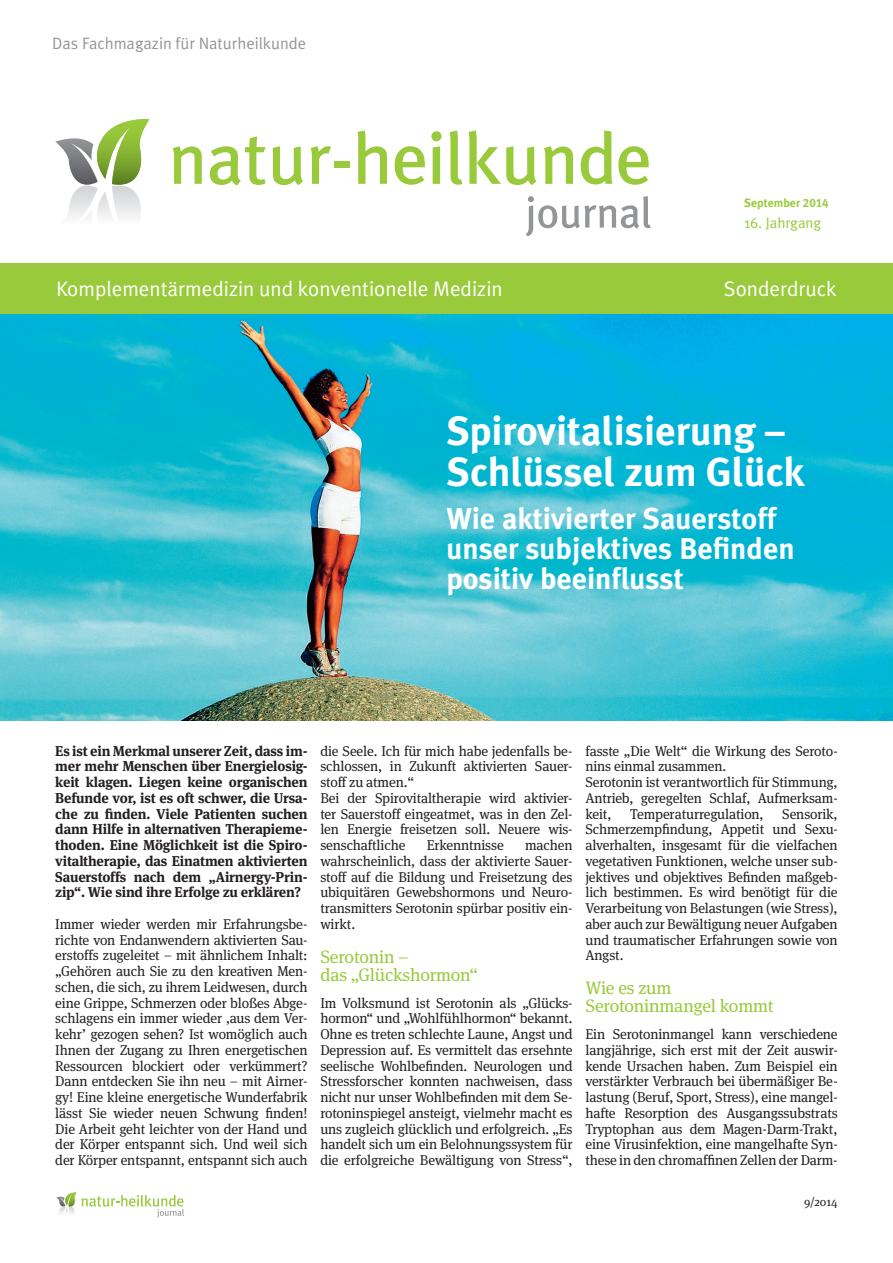
<style>
.page{position:relative;width:893px;height:1263px;background:#fff}
.page>*{position:absolute;margin:0;border:0;box-sizing:border-box;transform-origin:0 0}
.t1{font:700 40.5px/40.5px "Meta Plus";color:#fff}
.t2{font:700 30px/30px "Meta Plus";color:#fff}
.t3{font:21px "Meta Plus Normal";color:#fff}
.t4{font:18px/18px "Meta Serif";letter-spacing:-.01em;color:#99ca3b}
.t5{font:16.5px "Meta Plus Normal";color:#939598}
.t6{font:15px "Meta Plus Normal";color:#99ca3b}
.t7{font:14.25px/15.8px "Meta Serif";letter-spacing:-.01em;color:#231f20;text-align:justify}
.t8{font:700 14.25px/15.8px "Meta Serif";letter-spacing:-.01em;color:#231f20;text-align:justify}
.t9{font:700 12px "Meta Plus";color:#99ca3b}
.t10{font:12px "Meta Serif";color:#231f20}
.s1{font-family:"Meta Plus Bold Caps";font-weight:400}
</style>
<div class="page">
<div style="left:0;top:264px;width:893px;height:51px;background:#99ca3b"></div>
<svg style="left:526px;top:196px;width:125px;height:40px"></svg>
<svg style="left:55px;top:119px;width:94px;height:98px"></svg>
<svg style="left:173px;top:146px;width:29px;height:38px"></svg>
<svg style="left:210px;top:136px;width:56px;height:49px"></svg>
<svg style="left:273px;top:146px;width:30px;height:39px"></svg>
<svg style="left:311px;top:146px;width:20px;height:38px"></svg>
<div style="left:335px;top:161px;width:15px;height:7px;background:#99ca3b"></div>
<svg style="left:357px;top:130px;width:30px;height:54px"></svg>
<svg style="left:395px;top:146px;width:30px;height:39px"></svg>
<svg style="left:431px;top:131px;width:10px;height:53px"></svg>
<svg style="left:450px;top:131px;width:12px;height:54px"></svg>
<svg style="left:468px;top:130px;width:69px;height:55px"></svg>
<svg style="left:544px;top:146px;width:29px;height:38px"></svg>
<svg style="left:581px;top:130px;width:68px;height:55px"></svg>
<svg style="left:56px;top:1192px;width:128px;height:25px"></svg>
<img style="left:0;top:315px;width:893px;height:405px">
<p class="t5" style="left:52px;top:34px;width:256px">Das Fachmagazin für Naturheilkunde</p>
<p class="t9" style="left:744px;top:196px;width:86px">September <span class="s1">2014</span></p>
<p class="t6" style="left:744px;top:214px;width:79px">16. Jahrgang</p>
<h3 class="t3" style="left:56px;top:277px;width:448px">Komplementärmedizin und konventionelle Medizin</h3>
<h3 class="t3" style="left:724px;top:277px;width:114px">Sonderdruck</h3>
<h1 class="t1" style="left:446px;top:411px;width:359px">Spirovitalisierung –<br>Schlüssel zum Glück</h1>
<h2 class="t2" style="left:446px;top:503px;width:350px">Wie aktivierter Sauerstoff unser subjektives Befinden positiv beeinflusst</h2>
<p class="t8" style="left:55px;top:742px;width:254px">Es ist ein Merkmal unserer Zeit, dass im&shy;mer mehr Menschen über Energielosig&shy;keit klagen. Liegen keine organischen Befunde vor, ist es oft schwer, die Ursa&shy;che zu finden. Viele Patienten suchen dann Hilfe in alternativen Therapieme&shy;thoden. Eine Möglichkeit ist die Spiro&shy;vitaltherapie, das Einatmen aktivierten Sauerstoffs nach dem „Airnergy-Prin&shy;zip“. Wie sind ihre Erfolge zu erklären?</p>
<p class="t7" style="left:55px;top:916px;width:254px">Immer wieder werden mir Erfahrungsbe&shy;richte von Endanwendern aktivierten Sau&shy;erstoffs zugeleitet – mit ähnlichem Inhalt: „Gehören auch Sie zu den kreativen Men&shy;schen, die sich, zu ihrem Leidwesen, durch eine Grippe, Schmerzen oder bloßes Abge&shy;schlagens ein immer wieder ‚aus dem Ver&shy;kehr’ gezogen sehen? Ist womöglich auch Ihnen der Zugang zu Ihren energetischen Ressourcen blockiert oder verkümmert?<br>Dann entdecken Sie ihn neu – mit Airner&shy;gy! Eine kleine energetische Wunderfabrik lässt Sie wieder neuen Schwung finden!<br>Die Arbeit geht leichter von der Hand und der Körper entspannt sich. Und weil sich der Körper entspannt, entspannt sich auch</p>
<p class="t7" style="left:320px;top:743px;width:254px;text-align:left">die Seele. Ich für mich habe jedenfalls be&shy;schlossen, in Zukunft aktivierten Sauer&shy;stoff zu atmen.“<br>Bei der Spirovitaltherapie wird aktivier&shy;ter Sauerstoff eingeatmet, was in den Zel&shy;len Energie freisetzen soll. Neuere wis&shy;senschaftliche</p>
<p class="t7" style="left:320px;top:837px;width:254px;text-indent:205px">machen wahrscheinlich, dass der aktivierte Sauer&shy;stoff auf die Bildung und Freisetzung des ubiquitären Gewebshormons und Neuro&shy;transmitters Serotonin spürbar positiv ein&shy;wirkt.</p>
<p class="t4" style="left:320px;top:947px;width:159px">Serotonin –<br>das „Glückshormon“</p>
<p class="t7" style="left:320px;top:995px;width:254px">Im Volksmund ist Serotonin als „Glücks&shy;hormon“ und „Wohlfühlhormon“ bekannt.<br>Ohne es treten schlechte Laune, Angst und Depression auf. Es vermittelt das ersehnte seelische Wohlbefinden. Neurologen und Stressforscher konnten nachweisen, dass nicht nur unser Wohlbefinden mit dem Se&shy;rotoninspiegel ansteigt, vielmehr macht es uns zugleich glücklich und erfolgreich. „Es handelt sich um ein Belohnungssystem für die erfolgreiche Bewältigung von Stress“,</p>
<p class="t7" style="left:427px;top:837px;width:79px">Erkenntnisse</p>
<p class="t7" style="left:585px;top:743px;width:254px;text-align:left">fasste „Die Welt“ die Wirkung des Seroto&shy;nins einmal zusammen.<br>Serotonin ist verantwortlich für Stimmung,<br>Antrieb, geregelten Schlaf, Aufmerksam&shy;keit,</p>
<p class="t7" style="left:585px;top:806px;width:254px;text-indent:197px">Sensorik, Schmerzempfindung, Appetit und Sexu&shy;alverhalten, insgesamt für die vielfachen vegetativen Funktionen, welche unser sub&shy;jektives und objektives Befinden maßgeb&shy;lich bestimmen. Es wird benötigt für die Verarbeitung von Belastungen (wie Stress), aber auch zur Bewältigung neuer Aufgaben und traumatischer Erfahrungen sowie von Angst.</p>
<p class="t4" style="left:585px;top:979px;width:190px">Wie es zum<br>Serotoninmangel kommt</p>
<p class="t7" style="left:585px;top:1026px;width:254px">Ein Serotoninmangel kann verschiedene langjährige, sich erst mit der Zeit auswir&shy;kende Ursachen haben. Zum Beispiel ein verstärkter Verbrauch bei übermäßiger Be&shy;lastung (Beruf, Sport, Stress), eine mangel&shy;hafte Resorption des Ausgangssubstrats Tryptophan aus dem Magen-Darm-Trakt, eine Virusinfektion, eine mangelhafte Syn&shy;these in den chromaffinen Zellen der Darm-</p>
<p class="t7" style="left:630px;top:806px;width:135px">Temperaturregulation,</p>
<p class="t10" style="left:804px;top:1195px;width:35px">9/2014</p>
</div>
